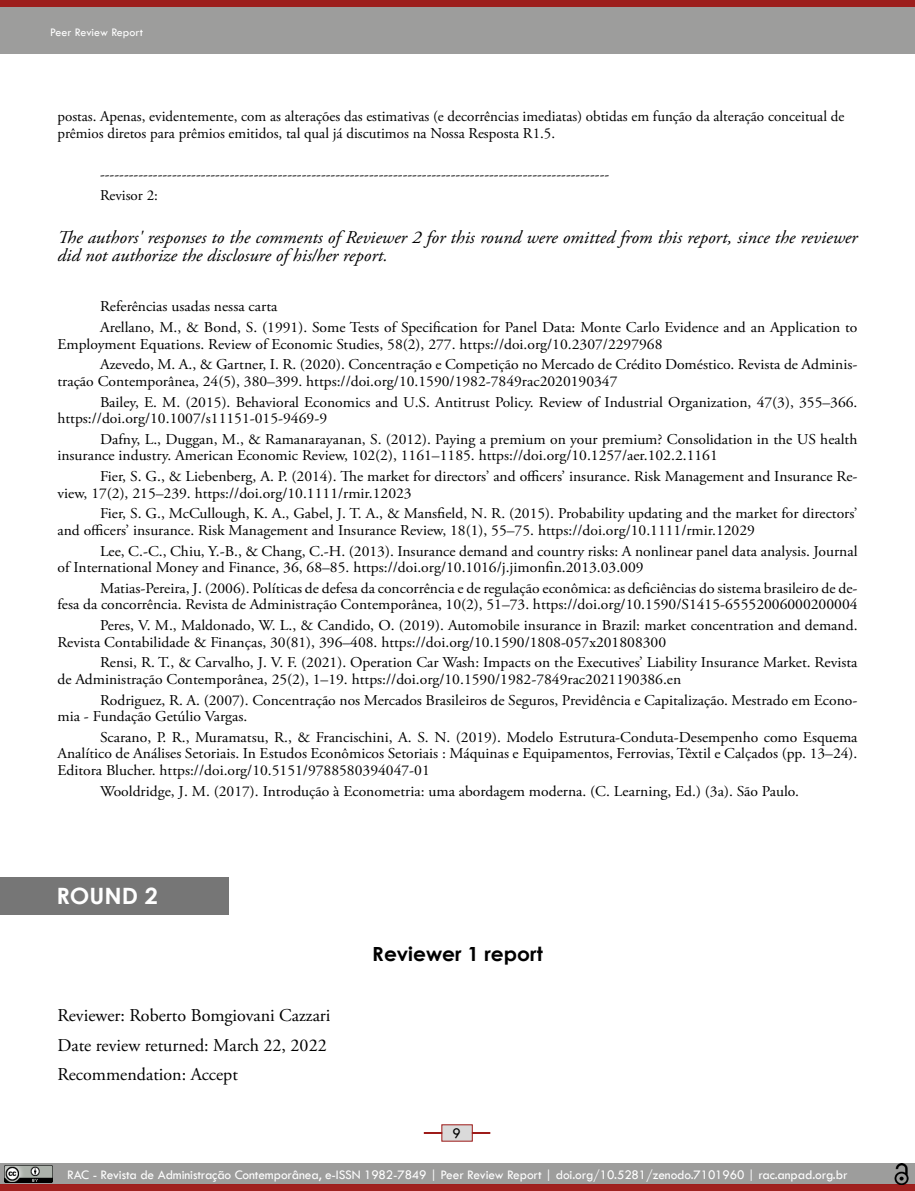
<style>
.page{position:relative;width:915px;height:1191px;background:#fff}
.page>*{position:absolute;margin:0;border:0;box-sizing:border-box;transform-origin:0 0}
.t1{font:700 22.5px "Century Gothic";color:#fff;scale:1.04 1}
.t2{font:700 19.5px "Century Gothic";color:#000;scale:1.04 1}
.t3{font:italic 18px/18px "Adobe Garamond Pro";color:#000;scale:1.04 1}
.t4{font:18px/29.8px "Adobe Garamond Pro";color:#000}
.t5{font:15px/20.7px "Adobe Garamond Pro";color:#000;scale:1.04 1}
.t6{font:15px/16.5px "Adobe Garamond Pro";color:#000}
.t7{font:15px "Tw Cen";color:#000}
.t8{font:13.5px "Tw Cen";letter-spacing:-.01em;color:#fff}
.t9{font:12px "Tw Cen";color:#fff}
</style>
<div class="page">
<div style="left:0;top:0;width:914px;height:54px;background:#9d9d9c"></div>
<div style="left:0;top:0;width:914px;height:7px;background:#9d1a18"></div>
<svg style="left:423px;top:1124px;width:68px;height:18px"></svg>
<div style="left:0;top:1163px;width:914px;height:21px;background:#9d9d9c"></div>
<div style="left:0;top:1184px;width:914px;height:7px;background:#a0211f"></div>
<img style="left:5px;top:1165px;width:47px;height:17px">
<img style="left:894px;top:1163px;width:14px;height:21px">
<div style="left:0;top:877px;width:228px;height:37px;background:#767676"></div>
<p class="t9" style="left:50px;top:25px;width:94px">Peer Review Report</p>
<p class="t6" style="left:57px;top:109px;width:788px">postas. Apenas, evidentemente, com as alterações das estimativas (e decorrências imediatas) obtidas em função da alteração conceitual de prêmios diretos para prêmios emitidos, tal qual já discutimos na Nossa Resposta R1.5.</p>
<p class="t6" style="left:100px;top:165px;width:510px;line-height:20.7px">----------------------------------------------------------------------------------------------------------<br>Revisor 2:</p>
<p class="t3" style="left:57px;top:229px;width:770px">The authors' responses to the comments of Reviewer 2 for this round were omitted from this report, since the reviewer did not authorize the disclosure of his/her report.</p>
<p class="t5" style="left:100px;top:297px;width:729px">Referências usadas nessa carta<br>Arellano, M., &amp; Bond, S. (1991). Some Tests of Specification for Panel Data: Monte Carlo Evidence and an Application to</p>
<p class="t5" style="left:100px;top:334px;width:729px;text-indent:-43px">Employment Equations. Review of Economic Studies, 58(2), 277. https://doi.org/10.2307/2297968<br>Azevedo, M. A., &amp; Gartner, I. R. (2020). Concentração e Competição no Mercado de Crédito Doméstico. Revista de Adminis-</p>
<p class="t5" style="left:100px;top:371px;width:729px;text-indent:-43px">tração Contemporânea, 24(5), 380–399. https://doi.org/10.1590/1982-7849rac2020190347<br>Bailey, E. M. (2015). Behavioral Economics and U.S. Antitrust Policy. Review of Industrial Organization, 47(3), 355–366.</p>
<p class="t5" style="left:100px;top:408px;width:729px;text-indent:-43px">https://doi.org/10.1007/s11151-015-9469-9<br>Dafny, L., Duggan, M., &amp; Ramanarayanan, S. (2012). Paying a premium on your premium? Consolidation in the US health</p>
<p class="t5" style="left:100px;top:446px;width:729px;text-indent:-43px">insurance industry. American Economic Review, 102(2), 1161–1185. https://doi.org/10.1257/aer.102.2.1161<br>Fier, S. G., &amp; Liebenberg, A. P. (2014). The market for directors’ and officers’ insurance. Risk Management and Insurance Re-</p>
<p class="t5" style="left:100px;top:483px;width:729px;text-indent:-43px">view, 17(2), 215–239. https://doi.org/10.1111/rmir.12023<br>Fier, S. G., McCullough, K. A., Gabel, J. T. A., &amp; Mansfield, N. R. (2015). Probability updating and the market for directors’</p>
<p class="t5" style="left:100px;top:520px;width:729px;text-indent:-43px">and officers’ insurance. Risk Management and Insurance Review, 18(1), 55–75. https://doi.org/10.1111/rmir.12029<br>Lee, C.-C., Chiu, Y.-B., &amp; Chang, C.-H. (2013). Insurance demand and country risks: A nonlinear panel data analysis. Journal</p>
<p class="t5" style="left:100px;top:557px;width:729px;text-indent:-43px">of International Money and Finance, 36, 68–85. https://doi.org/10.1016/j.jimonfin.2013.03.009<br>Matias-Pereira, J. (2006). Políticas de defesa da concorrência e de regulação econômica: as deficiências do sistema brasileiro de de-</p>
<p class="t5" style="left:57px;top:595px;width:770px;text-align:right">fesa da concorrência. Revista de Administração Contemporânea, 10(2), 51–73. https://doi.org/10.1590/S1415-65552006000200004<br>Peres, V. M., Maldonado, W. L., &amp; Candido, O. (2019). Automobile insurance in Brazil: market concentration and demand.</p>
<p class="t5" style="left:100px;top:632px;width:729px;text-indent:-43px">Revista Contabilidade &amp; Finanças, 30(81), 396–408. https://doi.org/10.1590/1808-057x201808300<br>Rensi, R. T., &amp; Carvalho, J. V. F. (2021). Operation Car Wash: Impacts on the Executives’ Liability Insurance Market. Revista</p>
<p class="t5" style="left:100px;top:669px;width:729px;text-indent:-43px">de Administração Contemporânea, 25(2), 1–19. https://doi.org/10.1590/1982-7849rac2021190386.en<br>Rodriguez, R. A. (2007). Concentração nos Mercados Brasileiros de Seguros, Previdência e Capitalização. Mestrado em Econo-</p>
<p class="t5" style="left:100px;top:706px;width:729px;text-indent:-43px">mia - Fundação Getúlio Vargas.<br>Scarano, P. R., Muramatsu, R., &amp; Francischini, A. S. N. (2019). Modelo Estrutura-Conduta-Desempenho como Esquema</p>
<p class="t5" style="left:57px;top:746px;width:770px;line-height:16.5px">Analítico de Análises Setoriais. In Estudos Econômicos Setoriais : Máquinas e Equipamentos, Ferrovias, Têxtil e Calçados (pp. 13–24).<br>Editora Blucher. https://doi.org/10.5151/9788580394047-01</p>
<p class="t5" style="left:100px;top:781px;width:673px">Wooldridge, J. M. (2017). Introdução à Econometria: uma abordagem moderna. (C. Learning, Ed.) (3a). São Paulo.</p>
<h1 class="t1" style="left:56px;top:879px;width:99px">ROUND 2</h1>
<p class="t4" style="left:57px;top:1000px;width:274px">Reviewer: Roberto Bomgiovani Cazzari<br>Date review returned: March 22, 2022<br>Recommendation: Accept</p>
<h2 class="t2" style="left:372px;top:939px;width:165px">Reviewer 1 report</h2>
<p class="t7" style="left:453px;top:1124px;width:10px">9</p>
<p class="t8" style="left:67px;top:1166px;width:781px">RAC - Revista de Administração Contemporânea, e-ISSN 1982-7849 | Peer Review Report | doi.org/10.5281/zenodo.7101960 | rac.anpad.org.br</p>
</div>
